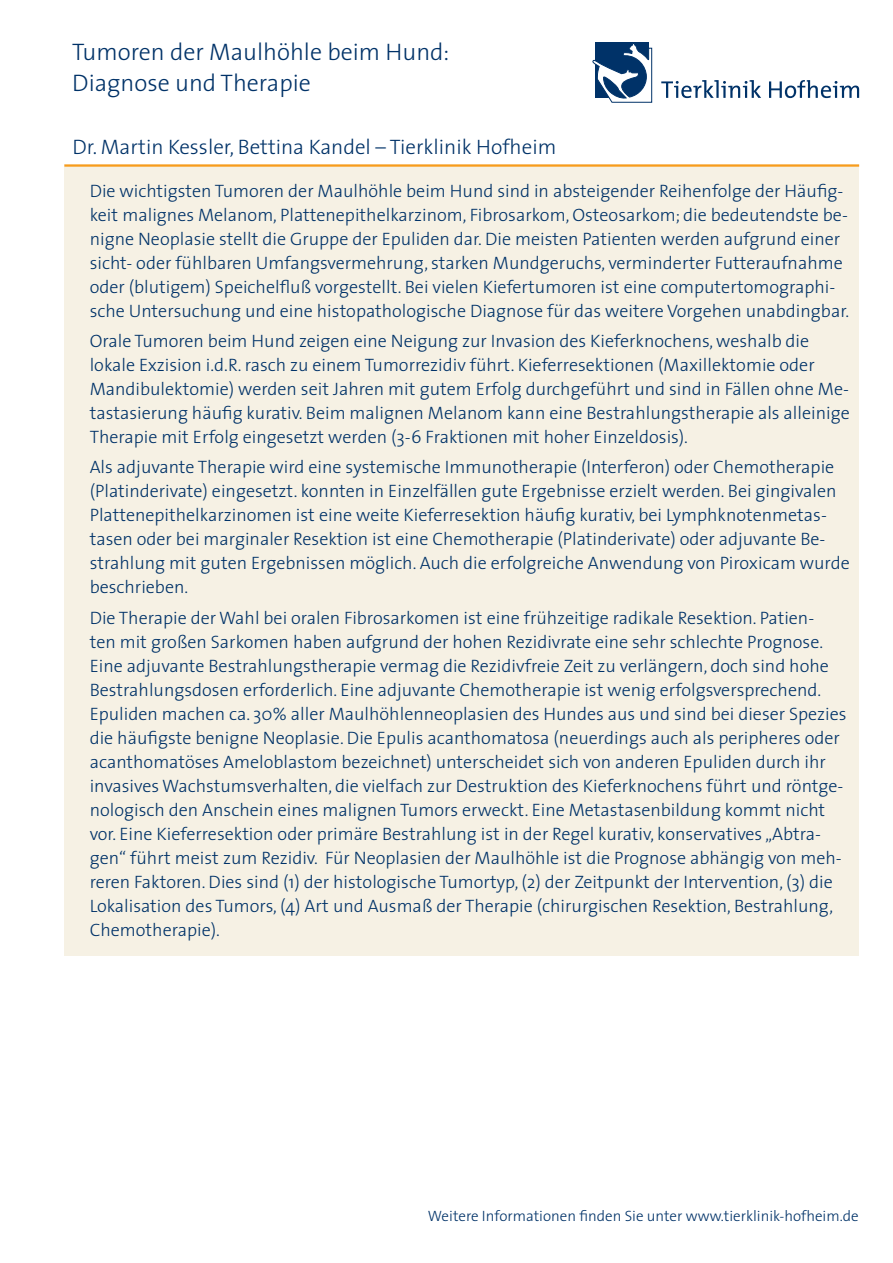
<style>
.page{position:relative;width:893px;height:1263px;background:#fff}
.page>*{position:absolute;margin:0;border:0;box-sizing:border-box;transform-origin:0 0}
.t1{font:300 24px/31.2px "The Sans";color:#003268}
.t2{font:300 21px "The Sans";color:#003268}
.t3{font:300 18px/24px "The Sans";color:#003268}
.t4{font:300 15px "The Sans";color:#003268}
</style>
<div class="page">
<svg style="left:592px;top:42px;width:61px;height:61px"></svg>
<svg style="left:661px;top:80px;width:198px;height:18px"></svg>
<div style="left:64px;top:165px;width:795px;height:791px;background:#f6f1e4"></div>
<hr style="left:64px;top:164px;width:795px;height:3px;background:#f89c1c">
<h1 class="t1" style="left:72px;top:36px;width:379px">Tumoren der Maulhöhle beim Hund:<br>Diagnose und Therapie</h1>
<p class="t2" style="left:72px;top:129px;width:485px">Dr. Martin Kessler, Bettina Kandel – Tierklinik Hofheim</p>
<p class="t3" style="left:90px;top:178px;width:761px">Die wichtigsten Tumoren der Maulhöhle beim Hund sind in absteigender Reihenfolge der Häufig&shy;keit malignes Melanom, Plattenepithelkarzinom, Fibrosarkom, Osteosarkom; die bedeutendste be&shy;nigne Neoplasie stellt die Gruppe der Epuliden dar. Die meisten Patienten werden aufgrund einer sicht- oder fühlbaren Umfangsvermehrung, starken Mundgeruchs, verminderter Futteraufnahme oder (blutigem) Speichelfluß vorgestellt. Bei vielen Kiefertumoren ist eine computertomographi&shy;sche Untersuchung und eine histopathologische Diagnose für das weitere Vorgehen unabdingbar.</p>
<p class="t3" style="left:90px;top:328px;width:762px">Orale Tumoren beim Hund zeigen eine Neigung zur Invasion des Kieferknochens, weshalb die lokale Exzision i.d.R. rasch zu einem Tumorrezidiv führt. Kieferresektionen (Maxillektomie oder Mandibulektomie) werden seit Jahren mit gutem Erfolg durchgeführt und sind in Fällen ohne Me&shy;tastasierung häufig kurativ. Beim malignen Melanom kann eine Bestrahlungstherapie als alleinige Therapie mit Erfolg eingesetzt werden (3-6 Fraktionen mit hoher Einzeldosis).</p>
<p class="t3" style="left:90px;top:455px;width:762px">Als adjuvante Therapie wird eine systemische Immunotherapie (Interferon) oder Chemotherapie (Platinderivate) eingesetzt. konnten in Einzelfällen gute Ergebnisse erzielt werden. Bei gingivalen Plattenepithelkarzinomen ist eine weite Kieferresektion häufig kurativ, bei Lymphknotenmetas&shy;tasen oder bei marginaler Resektion ist eine Chemotherapie (Platinderivate) oder adjuvante Be&shy;strahlung mit guten Ergebnissen möglich. Auch die erfolgreiche Anwendung von Piroxicam wurde beschrieben.</p>
<p class="t3" style="left:90px;top:605px;width:758px">Die Therapie der Wahl bei oralen Fibrosarkomen ist eine frühzeitige radikale Resektion. Patien-<br>ten mit großen Sarkomen haben aufgrund der hohen Rezidivrate eine sehr schlechte Prognose.<br>Eine adjuvante Bestrahlungstherapie vermag die Rezidivfreie Zeit zu verlängern, doch sind hohe Bestrahlungsdosen erforderlich. Eine adjuvante Chemotherapie ist wenig erfolgsversprechend.<br>Epuliden machen ca. 30% aller Maulhöhlenneoplasien des Hundes aus und sind bei dieser Spezies die häufigste benigne Neoplasie. Die Epulis acanthomatosa (neuerdings auch als peripheres oder acanthomatöses Ameloblastom bezeichnet) unterscheidet sich von anderen Epuliden durch ihr invasives Wachstumsverhalten, die vielfach zur Destruktion des Kieferknochens führt und röntge&shy;nologisch den Anschein eines malignen Tumors erweckt. Eine Metastasenbildung kommt nicht vor. Eine Kieferresektion oder primäre Bestrahlung ist in der Regel kurativ, konservatives „Abtra&shy;gen“ führt meist zum Rezidiv. Für Neoplasien der Maulhöhle ist die Prognose abhängig von meh&shy;reren Faktoren. Dies sind (1) der histologische Tumortyp, (2) der Zeitpunkt der Intervention, (3) die Lokalisation des Tumors, (4) Art und Ausmaß der Therapie (chirurgischen Resektion, Bestrahlung, Chemotherapie).</p>
<p class="t4" style="left:428px;top:1204px;width:432px">Weitere Informationen finden Sie unter www.tierklinik-hofheim.de</p>
</div>
